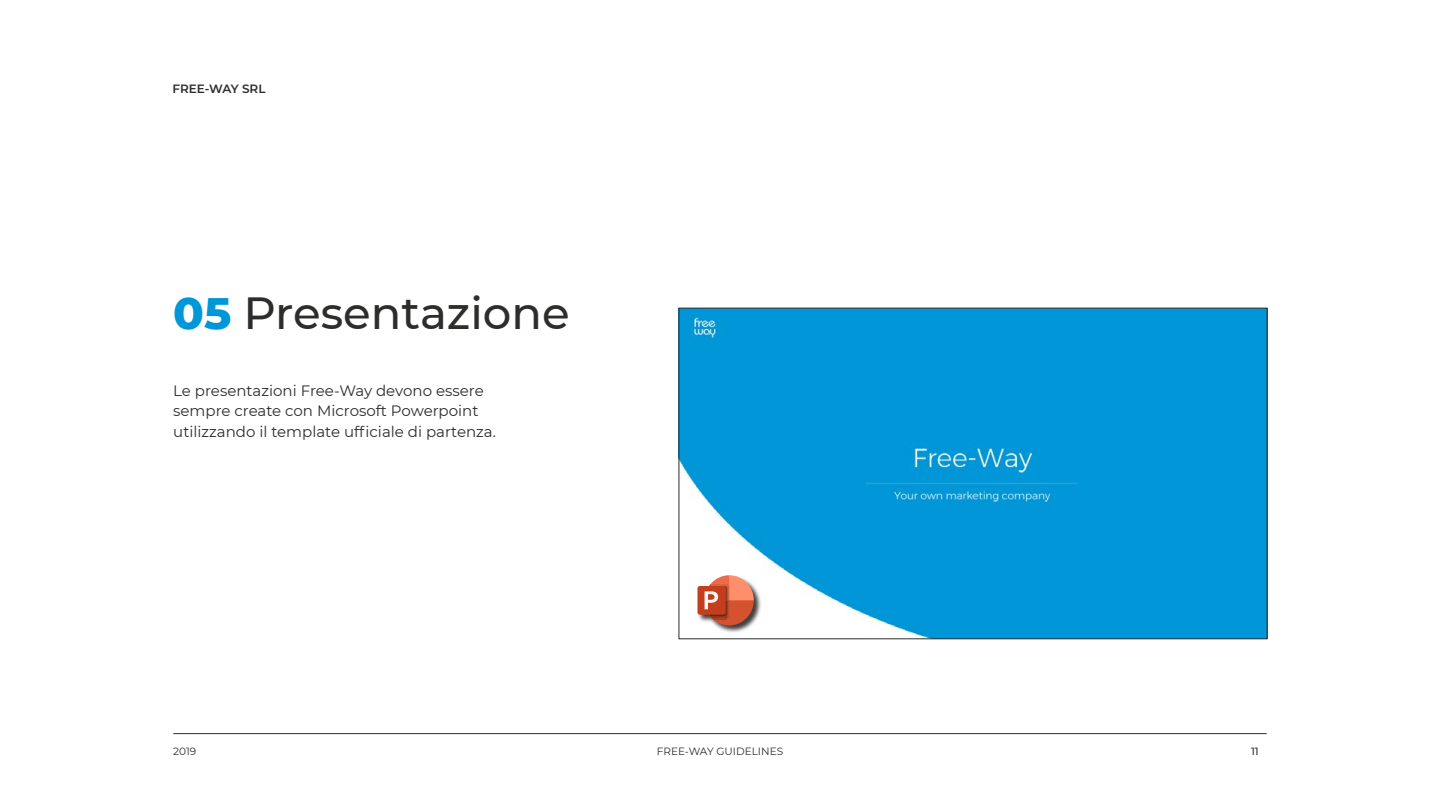
<style>
.page{position:relative;width:1440px;height:810px;background:#fff}
.page>*{position:absolute;margin:0;border:0;box-sizing:border-box;transform-origin:0 0}
.t1{font:500 45px "Montserrat";color:#2d2d2c}
.t2{font:15px/20.2px "Montserrat";color:#2d2d2c}
.t3{font:600 12px "Montserrat";color:#2d2d2c}
.t4{font:10.5px "Montserrat";color:#2d2d2c}
.t5{font:500 10.5px "Montserrat";color:#2d2d2c}
.s1{font-weight:800;color:#0097d8}
</style>
<div class="page">
<hr style="left:173px;top:733px;width:1094px;height:1px;background:#2d2d2c">
<img style="left:681px;top:310px;width:585px;height:327px">
<div style="left:697px;top:575px;width:65px;height:58px;background:#000;opacity:.75"></div>
<div style="left:698px;top:586px;width:28px;height:29px;background:#c43d1c;border-radius:2px"></div>
<svg style="left:704px;top:575px;width:50px;height:50px"></svg>
<p class="t3" style="left:172px;top:80px;width:95px">FREE-WAY SRL</p>
<h1 class="t1" style="left:173px;top:282px;width:398px"><span class="s1">05</span> Presentazione</h1>
<p class="t2" style="left:173px;top:380px;width:324px">Le presentazioni Free-Way devono essere sempre create con Microsoft Powerpoint utilizzando il template ufficiale di partenza.</p>
<p class="t4" style="left:173px;top:744px;width:25px">2019</p>
<p class="t4" style="left:657px;top:744px;width:128px">FREE-WAY GUIDELINES</p>
<p class="t5" style="left:1251px;top:744px;width:9px">11</p>
</div>
